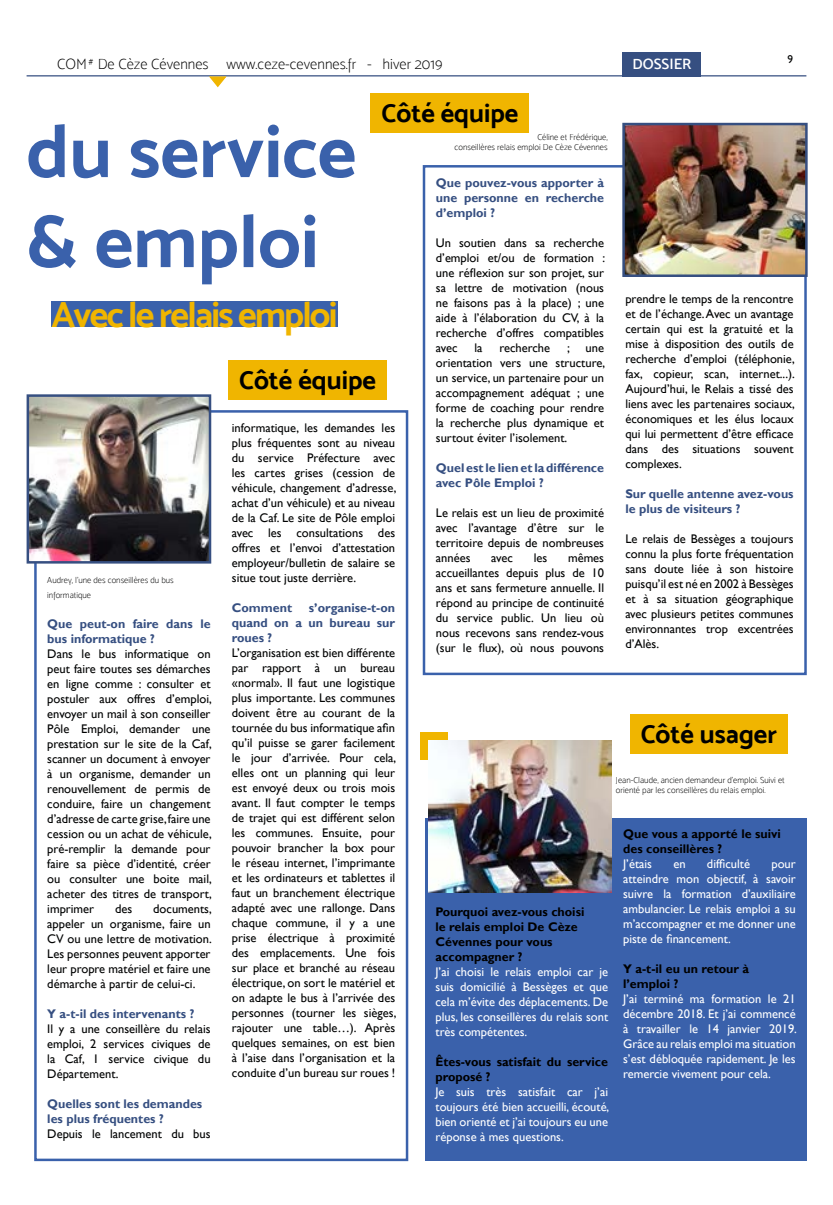
<style>
.page{position:relative;width:833px;height:1205px;background:#fff}
.page>*{position:absolute;margin:0;border:0;box-sizing:border-box;transform-origin:0 0}
.t1{font:75px/90px "Mosk Bold 700";color:#3a61ab}
.t2{font:36.25px "Mosk Bold 700";letter-spacing:-.05em;color:#f0b500}
.t3{font:26.25px "Mosk Bold 700";color:#000}
.t4{font:15px "Mosk Thin 100";color:#000}
.t5{font:15px "Mosk Semi Bold 600";color:#fff}
.t6{font:12.5px/15px "Gill Sans";color:#010202;text-align:justify}
.t7{font:12.5px/15px "Gill Sans";color:#fff;text-align:justify}
.t8{font:700 12.5px/15px "Gill Sans";color:#364f81}
.t9{font:700 12.5px/15px "Gill Sans";color:#000}
.t10{font:11.25px "Gill Sans";color:#010202}
.t11{font:10px "Minion Pro";color:#000}
.t12{font:8.75px/10.5px "Mosk Thin 100";color:#010202}
</style>
<div class="page">
<hr style="left:27px;top:75px;width:779px;height:1px;background:#364f81">
<div style="left:622px;top:52px;width:79px;height:24px;background:#364f81"></div>
<svg style="left:208px;top:75px;width:20px;height:13px"></svg>
<div style="left:423px;top:165px;width:383px;height:510px;border:2px solid #3a61ab"></div>
<img style="left:625px;top:126px;width:179px;height:148px">
<div style="left:622px;top:123px;width:185px;height:154px;border:2px solid #364f81"></div>
<div style="left:34px;top:410px;width:374px;height:751px;border:2px solid #3a61ab"></div>
<img style="left:30px;top:397px;width:178px;height:163px">
<div style="left:27px;top:394px;width:184px;height:169px;border:2px solid #364f81"></div>
<div style="left:420px;top:733px;width:28px;height:27px;background:#f0b500"></div>
<div style="left:425px;top:818px;width:381px;height:342px;background:#3a61ab"></div>
<img style="left:428px;top:741px;width:184px;height:151px">
<div style="left:630px;top:714px;width:157px;height:40px;background:#f0b500"></div>
<div style="left:371px;top:93px;width:158px;height:39px;background:#f0b500"></div>
<div style="left:229px;top:360px;width:157px;height:40px;background:#f0b500"></div>
<div style="left:51px;top:301px;width:286px;height:26px;background:#3a61ab"></div>
<p class="t4" style="left:57px;top:55px;width:387px">COM De Cèze Cévennes www.ceze-cevennes.fr - hiver 2019</p>
<p class="t11" style="left:89px;top:55px;width:6px">#</p>
<p class="t5" style="left:632px;top:55px;width:60px">DOSSIER</p>
<p class="t10" style="left:787px;top:52px;width:7px">9</p>
<h3 class="t3" style="left:381px;top:97px;width:138px">Côté équipe</h3>
<h1 class="t1" style="left:27px;top:105px;width:331px">du service &amp; emploi</h1>
<p class="t12" style="left:454px;top:132px;width:155px;text-align:right">Céline et Frédérique,<br>conseillères relais emploi De Cèze Cévennes</p>
<p class="t8" style="left:436px;top:175px;width:170px;text-align:justify">Que pouvez-vous apporter à une personne en recherche d’emploi ?</p>
<p class="t6" style="left:436px;top:235px;width:171px">Un soutien dans sa recherche d’emploi et/ou de formation : une réflexion sur son projet, sur sa lettre de motivation (nous ne faisons pas à la place) ; une aide à l’élaboration du CV, à la recherche d’offres compatibles avec</p>
<p class="t6" style="left:625px;top:292px;width:171px">prendre le temps de la rencontre et de l’échange. Avec un avantage certain qui est la gratuité et la mise à disposition des outils de recherche d’emploi (téléphonie, fax, copieur, scan, internet...).<br>Aujourd’hui, le Relais a tissé des liens avec les partenaires sociaux, économiques et les élus locaux qui lui permettent d’être efficace dans des situations souvent complexes.</p>
<p class="t8" style="left:625px;top:487px;width:170px">Sur quelle antenne avez-vous le plus de visiteurs ?</p>
<p class="t6" style="left:625px;top:532px;width:170px">Le relais de Bessèges a toujours connu la plus forte fréquentation sans doute liée à son histoire puisqu’il est né en 2002 à Bessèges et à sa situation géographique avec plusieurs petites communes environnantes trop excentrées d’Alès.</p>
<h2 class="t2" style="left:51px;top:293px;width:288px">Avec le relais emploi</h2>
<p class="t6" style="left:474px;top:340px;width:10px">la</p>
<p class="t6" style="left:499px;top:340px;width:52px">recherche</p>
<p class="t6" style="left:567px;top:340px;width:4px">;</p>
<p class="t6" style="left:436px;top:340px;width:171px;text-indent:150px">une orientation vers une structure, un service, un partenaire pour un accompagnement adéquat ; une forme de coaching pour rendre la recherche plus dynamique et surtout éviter l’isolement.</p>
<p class="t8" style="left:436px;top:460px;width:170px">Quel est le lien et la différence avec Pôle Emploi ?</p>
<p class="t6" style="left:436px;top:505px;width:170px">Le relais est un lieu de proximité avec l’avantage d’être sur le territoire depuis de nombreuses années</p>
<h3 class="t3" style="left:239px;top:364px;width:138px">Côté équipe</h3>
<p class="t6" style="left:232px;top:420px;width:166px">informatique, les demandes les plus fréquentes sont au niveau du service Préfecture avec les cartes grises (cession de véhicule, changement d’adresse, achat d’un véhicule) et au niveau de la Caf. Le site de Pôle emploi avec les consultations des offres et l’envoi d’attestation employeur/bulletin de salaire se situe tout juste derrière.</p>
<p class="t8" style="left:232px;top:600px;width:62px">Comment</p>
<p class="t6" style="left:436px;top:550px;width:170px;text-indent:132px">mêmes accueillantes depuis plus de 10 ans et sans fermeture annuelle. Il répond au principe de continuité du service public. Un lieu où nous recevons sans rendez-vous (sur le flux), où nous pouvons</p>
<p class="t6" style="left:491px;top:550px;width:23px">avec</p>
<p class="t6" style="left:534px;top:550px;width:15px">les</p>
<p class="t12" style="left:47px;top:572px;width:128px;line-height:15px">Audrey, l’une des conseillères du bus informatique</p>
<p class="t8" style="left:47px;top:616px;width:165px">Que peut-on faire dans le bus informatique ?</p>
<p class="t6" style="left:47px;top:646px;width:166px">Dans le bus informatique on peut faire toutes ses démarches en ligne comme : consulter et postuler aux offres d’emploi, envoyer un mail à son conseiller Pôle Emploi, demander une prestation sur le site de la Caf, scanner un document à envoyer à un organisme, demander un renouvellement de permis de conduire, faire un changement d’adresse de carte grise, faire une cession ou un achat de véhicule, pré-remplir la demande pour faire sa pièce d’identité, créer ou consulter une boite mail, acheter des titres de transport, imprimer</p>
<p class="t8" style="left:232px;top:600px;width:165px;text-align:justify;text-indent:77px">s’organise-t-on quand on a un bureau sur roues ?</p>
<p class="t6" style="left:232px;top:645px;width:166px">L’organisation est bien différente par rapport à un bureau «normal». Il faut une logistique plus importante. Les communes doivent être au courant de la tournée du bus informatique afin qu’il puisse se garer facilement le jour d’arrivée. Pour cela, elles ont un planning qui leur est envoyé deux ou trois mois avant. Il faut compter le temps de trajet qui est différent selon les communes. Ensuite, pour pouvoir brancher la box pour le réseau internet, l’imprimante et les ordinateurs et tablettes il faut un branchement électrique adapté avec une rallonge. Dans chaque commune, il y a une prise électrique à proximité des emplacements. Une fois sur place et branché au réseau électrique, on sort le matériel et on adapte le bus à l’arrivée des personnes (tourner les sièges, rajouter une table…). Après quelques semaines, on est bien à l’aise dans l’organisation et la conduite d’un bureau sur roues !</p>
<h3 class="t3" style="left:640px;top:718px;width:138px">Côté usager</h3>
<p class="t12" style="left:616px;top:774px;width:170px">Jean-Claude, ancien demandeur d’emploi. Suivi et orienté par les conseillères du relais emploi.</p>
<p class="t9" style="left:623px;top:826px;width:159px">Que vous a apporté le suivi des conseillères ?</p>
<p class="t7" style="left:623px;top:856px;width:30px">J’étais</p>
<p class="t7" style="left:673px;top:856px;width:14px">en</p>
<p class="t7" style="left:707px;top:856px;width:45px">difficulté</p>
<p class="t7" style="left:623px;top:856px;width:174px;text-indent:148px">pour atteindre mon objectif, à savoir suivre la formation d’auxiliaire ambulancier. Le relais emploi a su m’accompagner et me donner une piste de financement.</p>
<p class="t9" style="left:623px;top:961px;width:128px">Y a-t-il eu un retour à l’emploi ?</p>
<p class="t7" style="left:623px;top:991px;width:175px">J’ai terminé ma formation le 21 décembre 2018. Et j’ai commencé à travailler le 14 janvier 2019.<br>Grâce au relais emploi ma situation s’est débloquée rapidement. Je les remercie vivement pour cela.</p>
<p class="t6" style="left:47px;top:901px;width:166px;text-indent:106px">documents, appeler un organisme, faire un CV ou une lettre de motivation.<br>Les personnes peuvent apporter leur propre matériel et faire une démarche à partir de celui-ci.</p>
<p class="t8" style="left:47px;top:1006px;width:149px">Y a-t-il des intervenants ?</p>
<p class="t6" style="left:47px;top:1021px;width:165px">Il y a une conseillère du relais emploi, 2 services civiques de la Caf, 1 service civique du Département.</p>
<p class="t8" style="left:47px;top:1096px;width:156px">Quelles sont les demandes les plus fréquentes ?</p>
<p class="t6" style="left:47px;top:1126px;width:165px">Depuis le lancement du bus</p>
<p class="t6" style="left:115px;top:901px;width:19px">des</p>
<p class="t9" style="left:435px;top:904px;width:150px">Pourquoi avez-vous choisi le relais emploi De Cèze<br>Cévennes pour vous accompagner ?</p>
<p class="t7" style="left:435px;top:964px;width:174px">J’ai choisi le relais emploi car je suis domicilié à Bessèges et que cela m’évite des déplacements. De plus, les conseillères du relais sont très compétentes.</p>
<p class="t9" style="left:435px;top:1054px;width:174px">Êtes-vous satisfait du service proposé ?</p>
<p class="t7" style="left:435px;top:1084px;width:175px">Je suis très satisfait car j’ai toujours été bien accueilli, écouté, bien orienté et j’ai toujours eu une réponse à mes questions.</p>
</div>
